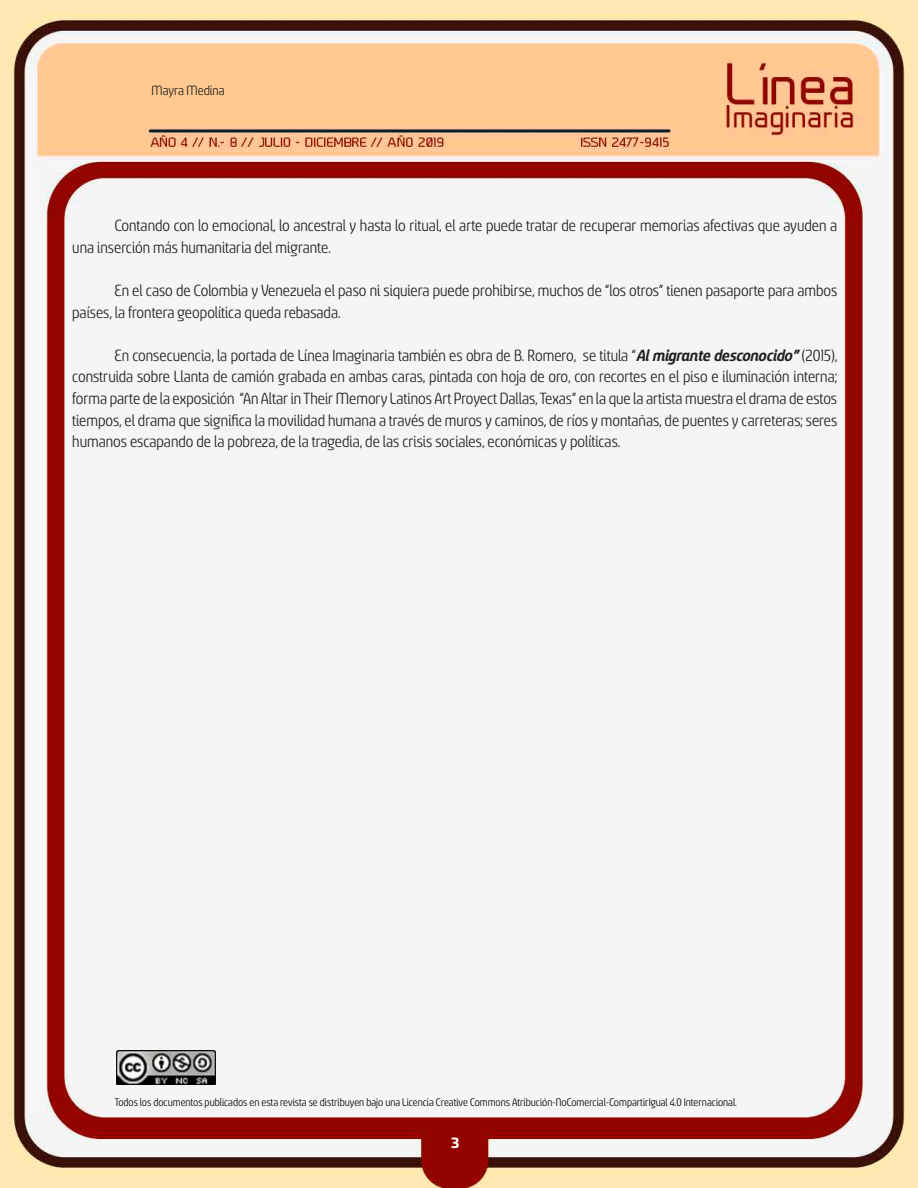
<style>
.page{position:relative;width:918px;height:1188px;background:#fff}
.page>*{position:absolute;margin:0;border:0;box-sizing:border-box;transform-origin:0 0}
.t1{font:18px/21.6px "Sancoale Narrow";color:#231f20}
.t2{font:15px "Sancoale Narrow";color:#231f20}
.t3{font:500 15px "Akceler A";color:#fff}
.t4{font:12.3px "Sancoale Narrow";color:#000}
.s1{font-weight:700;font-style:italic}
</style>
<div class="page">
<img style="left:0;top:0;width:918px;height:1188px">
<img style="left:116px;top:1050px;width:99px;height:34px">
<p class="t2" style="left:152px;top:83px;width:75px">Mayra Medina</p>
<p class="t1" style="left:72px;top:215px;width:766px;text-indent:43px">Contando con lo emocional, lo ancestral y hasta lo ritual, el arte puede tratar de recuperar memorias afectivas que ayuden a una inserción más humanitaria del migrante.</p>
<p class="t1" style="left:72px;top:280px;width:766px;text-indent:43px">En el caso de Colombia y Venezuela el paso ni siquiera puede prohibirse, muchos de “los otros” tienen pasaporte para ambos países, la frontera geopolítica queda rebasada.</p>
<p class="t1" style="left:72px;top:345px;width:766px;text-align:justify;text-indent:43px">En consecuencia, la portada de Línea Imaginaria también es obra de B. Romero, se titula “<span class="s1">Al migrante desconocido”</span> (2015), construida sobre Llanta de camión grabada en ambas caras, pintada con hoja de oro, con recortes en el piso e iluminación interna; forma parte de la exposición “An Altar in Their Memory Latinos Art Proyect Dallas, Texas” en la que la artista muestra el drama de estos tiempos, el drama que significa la movilidad humana a través de muros y caminos, de ríos y montañas, de puentes y carreteras; seres humanos escapando de la pobreza, de la tragedia, de las crisis sociales, económicas y políticas.</p>
<p class="t4" style="left:115px;top:1096px;width:624px">Todos los documentos publicados en esta revista se distribuyen bajo una Licencia Creative Commons Atribución-NoComercial-CompartirIgual 4.0 Internacional.</p>
<p class="t3" style="left:451px;top:1132px;width:10px">3</p>
</div>
